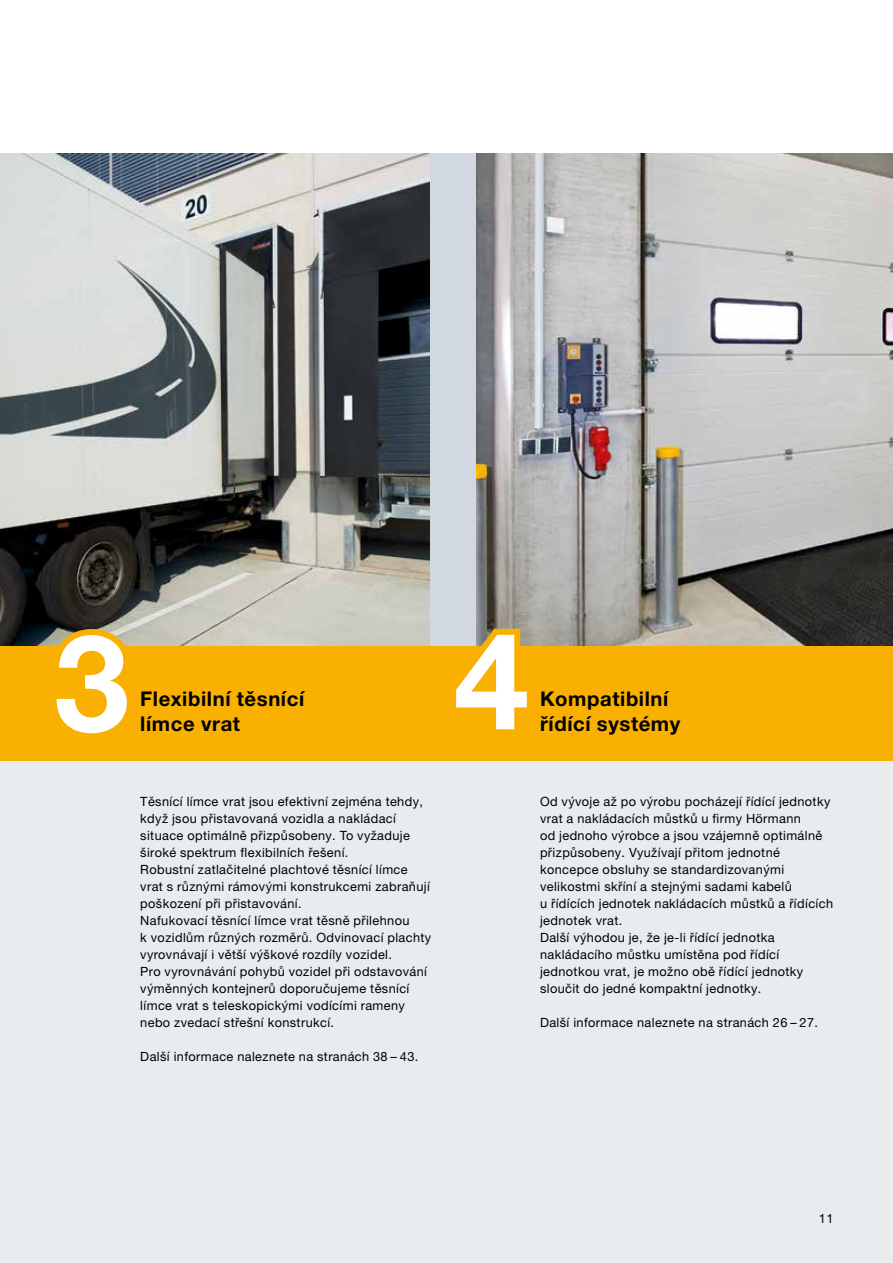
<style>
.page{position:relative;width:893px;height:1263px;background:#fff}
.page>*{position:absolute;margin:0;border:0;box-sizing:border-box;transform-origin:0 0}
.t1{font:700 135px "Hoermann Helvetica Neue";color:#fff}
.t2{font:700 20.25px "Hoermann Helvetica Neue";letter-spacing:.03em;color:#000}
.t3{font:12.75px/17px "Hoermann Helvetica Neue Rm";letter-spacing:.03em;color:#000}
</style>
<div class="page">
<div style="left:0;top:153px;width:893px;height:1110px;background:#e8ecee"></div>
<div style="left:0;top:153px;width:893px;height:493px;background:#d2d8e1"></div>
<img style="left:0;top:153px;width:429px;height:493px">
<img style="left:476px;top:153px;width:417px;height:493px">
<div style="left:0;top:646px;width:893px;height:115px;background:#f9b000"></div>
<svg style="left:45px;top:623px;width:94px;height:23px;background:#ab9657"></svg>
<svg style="left:476px;top:623px;width:63px;height:23px"></svg>
<h1 class="t1" style="left:54px;top:587px;width:77px">3</h1>
<h2 class="t2" style="left:140px;top:684px;width:165px">Flexibilní těsnící</h2>
<h2 class="t2" style="left:140px;top:710px;width:101px">límce vrat</h2>
<p class="t3" style="left:140px;top:792px;width:293px">Těsnící límce vrat jsou efektivní zejména tehdy, když jsou přistavovaná vozidla a nakládací situace optimálně přizpůsobeny. To vyžaduje široké spektrum flexibilních řešení.<br>Robustní zatlačitelné plachtové těsnící límce vrat s různými rámovými konstrukcemi zabraňují poškození při přistavování.<br>Nafukovací těsnící límce vrat těsně přilehnou<br>k vozidlům různých rozměrů. Odvinovací plachty vyrovnávají i větší výškové rozdíly vozidel.<br>Pro vyrovnávání pohybů vozidel při odstavování výměnných kontejnerů doporučujeme těsnící límce vrat s teleskopickými vodícími rameny nebo zvedací střešní konstrukcí.</p>
<p class="t3" style="left:140px;top:1047px;width:280px">Další informace naleznete na stranách 38 – 43.</p>
<h1 class="t1" style="left:454px;top:585px;width:77px">4</h1>
<h2 class="t2" style="left:540px;top:684px;width:130px">Kompatibilní</h2>
<h2 class="t2" style="left:540px;top:710px;width:142px">řídící systémy</h2>
<p class="t3" style="left:540px;top:792px;width:295px">Od vývoje až po výrobu pocházejí řídící jednotky vrat a nakládacích můstků u firmy Hörmann<br>od jednoho výrobce a jsou vzájemně optimálně přizpůsobeny. Využívají přitom jednotné koncepce obsluhy se standardizovanými velikostmi skříní a stejnými sadami kabelů<br>u řídících jednotek nakládacích můstků a řídících jednotek vrat.<br>Další výhodou je, že je-li řídící jednotka nakládacího můstku umístěna pod řídící jednotkou vrat, je možno obě řídící jednotky sloučit do jedné kompaktní jednotky.</p>
<p class="t3" style="left:540px;top:1013px;width:280px">Další informace naleznete na stranách 26 – 27.</p>
<p class="t3" style="left:819px;top:1209px;width:16px">11</p>
</div>
